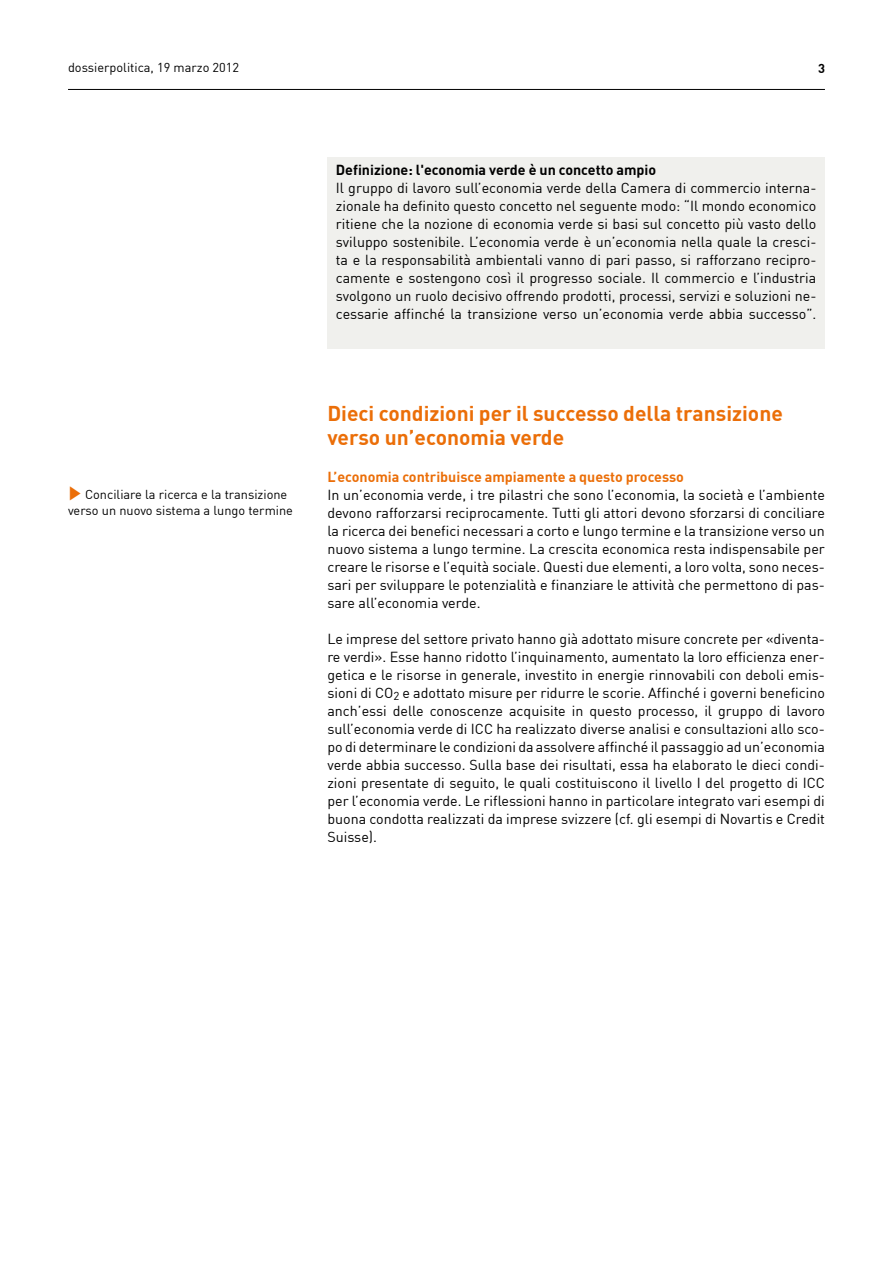
<style>
.page{position:relative;width:893px;height:1263px;background:#fff}
.page>*{position:absolute;margin:0;border:0;box-sizing:border-box;transform-origin:0 0}
.t1{font:700 21px/24px "DIN";color:#eb6e08}
.t2{font:14.25px/18px "DIN";color:#000;text-align:justify}
.t3{font:700 14.25px "DIN";color:#eb6e08}
.t4{font:700 14.25px "DIN";color:#000}
.t5{font:12.75px/16.5px "DIN";color:#000}
.t6{font:700 12.75px "DIN";color:#000}
.s1{color:#eb6e08}
</style>
<div class="page">
<hr style="left:68px;top:89px;width:757px;height:1px;background:#000">
<div style="left:327px;top:157px;width:498px;height:192px;background:#f0f0ed"></div>
<p class="t5" style="left:68px;top:59px;width:173px">dossierpolitica, 19 marzo 2012</p>
<p class="t6" style="left:818px;top:60px;width:8px">3</p>
<p class="t5" style="left:68px;top:486px;width:226px"><span class="s1">✓</span> Conciliare la ricerca e la transizione verso un nuovo sistema a lungo termine</p>
<p class="t4" style="left:336px;top:161px;width:322px">Definizione: l'economia verde è un concetto ampio</p>
<p class="t2" style="left:336px;top:179px;width:482px">Il gruppo di lavoro sull’economia verde della Camera di commercio interna&shy;zionale ha definito questo concetto nel seguente modo: “Il mondo economico ritiene che la nozione di economia verde si basi sul concetto più vasto dello sviluppo sostenibile. L’economia verde è un’economia nella quale la cresci&shy;ta e la responsabilità ambientali vanno di pari passo, si rafforzano recipro&shy;camente e sostengono così il progresso sociale. Il commercio e l’industria svolgono un ruolo decisivo offrendo prodotti, processi, servizi e soluzioni ne&shy;cessarie affinché la transizione verso un’economia verde abbia successo”.</p>
<h1 class="t1" style="left:327px;top:401px;width:457px">Dieci condizioni per il successo della transizione verso un’economia verde</h1>
<p class="t3" style="left:327px;top:467px;width:358px">L’economia contribuisce ampiamente a questo processo</p>
<p class="t2" style="left:327px;top:485px;width:499px">In un’economia verde, i tre pilastri che sono l’economia, la società e l’ambiente devono rafforzarsi reciprocamente. Tutti gli attori devono sforzarsi di conciliare la ricerca dei benefici necessari a corto e lungo termine e la transizione verso un nuovo sistema a lungo termine. La crescita economica resta indispensabile per creare le risorse e l’equità sociale. Questi due elementi, a loro volta, sono neces&shy;sari per sviluppare le potenzialità e finanziare le attività che permettono di pas&shy;sare all’economia verde.</p>
<p class="t2" style="left:327px;top:629px;width:499px">Le imprese del settore privato hanno già adottato misure concrete per «diventa&shy;re verdi». Esse hanno ridotto l’inquinamento, aumentato la loro efficienza ener&shy;getica e le risorse in generale, investito in energie rinnovabili con deboli emis&shy;sioni di CO<sub>2</sub> e adottato misure per ridurre le scorie. Affinché i governi beneficino anch’essi delle conoscenze acquisite in questo processo, il gruppo di lavoro sull’economia verde di ICC ha realizzato diverse analisi e consultazioni allo sco&shy;po di determinare le condizioni da assolvere affinché il passaggio ad un’economia verde abbia successo. Sulla base dei risultati, essa ha elaborato le dieci condi&shy;zioni presentate di seguito, le quali costituiscono il livello I del progetto di ICC per l’economia verde. Le riflessioni hanno in particolare integrato vari esempi di buona condotta realizzati da imprese svizzere (cf. gli esempi di Novartis e Credit Suisse).</p>
</div>
